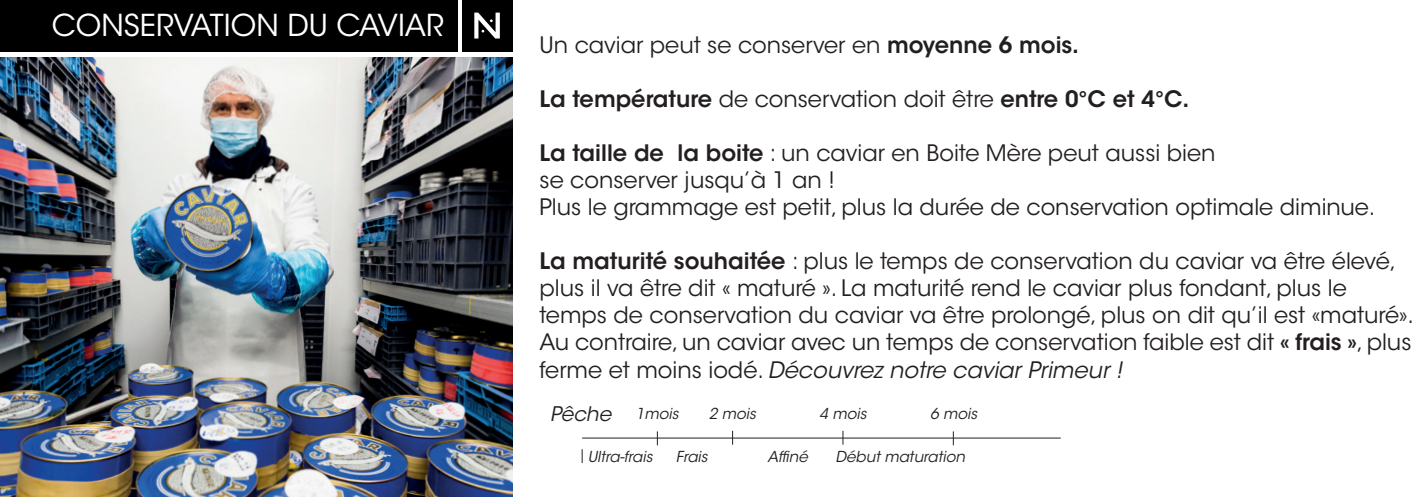
<style>
.page{position:relative;width:1418px;height:497px;background:#fff}
.page>*{position:absolute;margin:0;border:0;box-sizing:border-box;transform-origin:0 0}
.t1{font:30px "ITC Avant Garde Std";color:#fff}
.t2{font:22.5px/27px "ITC Avant Garde Std";color:#231f20}
.t3{font:600 22.5px "ITC Avant Garde Std";color:#231f20}
.t4{font:italic 20px "ITC Avant Garde Std";color:#231f20}
.t5{font:italic 15px "ITC Avant Garde Std";color:#231f20}
.s1{font-weight:600}
.s2{font-weight:400}
.s3{font-style:italic}
.s4{font-size:15px}
</style>
<div class="page">
<img style="left:0;top:57px;width:512px;height:439px">
<hr style="left:582px;top:437px;width:478px;height:1px;background:#231f20">
<svg style="left:581px;top:449px;width:1px;height:13px"></svg>
<svg style="left:657px;top:431px;width:1px;height:13px"></svg>
<svg style="left:732px;top:430px;width:1px;height:14px"></svg>
<svg style="left:842px;top:430px;width:1px;height:14px"></svg>
<svg style="left:952px;top:431px;width:1px;height:13px"></svg>
<div style="left:0;top:0;width:458px;height:51px;background:#000"></div>
<div style="left:462px;top:0;width:50px;height:51px;background:#000"></div>
<svg style="left:474px;top:13px;width:26px;height:25px"></svg>
<h1 class="t1" style="left:52px;top:7px;width:394px">CONSERVATION DU CAVIAR</h1>
<p class="t2" style="left:539px;top:31px;width:541px">Un caviar peut se conserver en <span class="s1">moyenne 6 mois.</span></p>
<p class="t3" style="left:539px;top:84px;width:651px">La température <span class="s2">de conservation doit être</span> entre 0°C et 4°C.</p>
<p class="t2" style="left:539px;top:139px;width:837px"><span class="s1">La taille de la boite</span> : un caviar en Boite Mère peut aussi bien<br>se conserver jusqu’à 1 an !<br>Plus le grammage est petit, plus la durée de conservation optimale diminue.</p>
<p class="t2" style="left:539px;top:247px;width:876px"><span class="s1">La maturité souhaitée</span> : plus le temps de conservation du caviar va être élevé, plus il va être dit « maturé ». La maturité rend le caviar plus fondant, plus le temps de conservation du caviar va être prolongé, plus on dit qu’il est «maturé».<br>Au contraire, un caviar avec un temps de conservation faible est dit <span class="s1">« frais »</span>, plus ferme et moins iodé. <span class="s3">Découvrez notre caviar Primeur !</span></p>
<p class="t4" style="left:550px;top:401px;width:130px">Pêche <span class="s4">1mois</span></p>
<p class="t5" style="left:708px;top:404px;width:49px">2 mois</p>
<p class="t5" style="left:819px;top:404px;width:49px">4 mois</p>
<p class="t5" style="left:930px;top:404px;width:49px">6 mois</p>
<p class="t5" style="left:587px;top:447px;width:66px">Ultra-frais</p>
<p class="t5" style="left:676px;top:446px;width:33px">Frais</p>
<p class="t5" style="left:767px;top:446px;width:42px">Affiné</p>
<p class="t5" style="left:835px;top:447px;width:131px">Début maturation</p>
</div>
